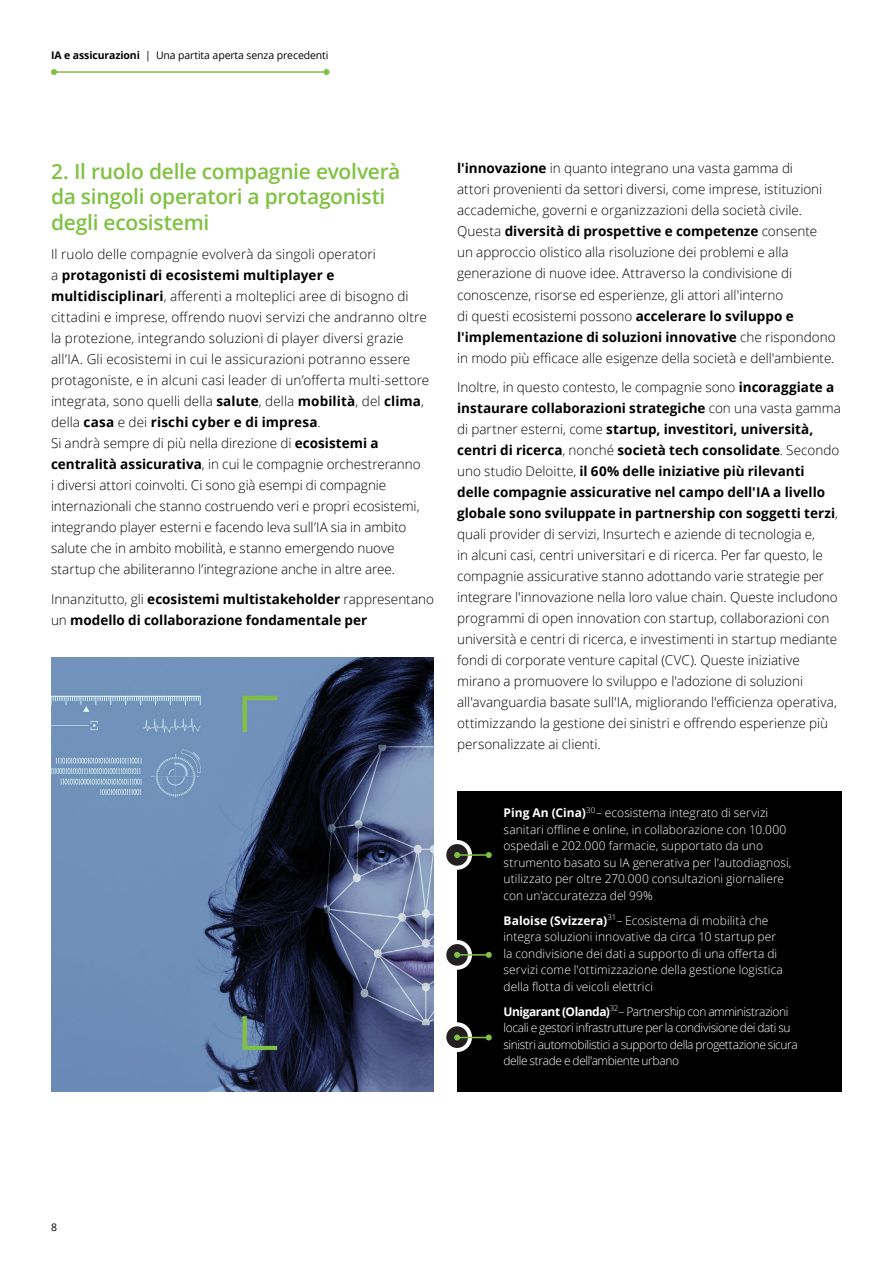
<style>
.page{position:relative;width:893px;height:1263px;background:#fff}
.page>*{position:absolute;margin:0;border:0;box-sizing:border-box;transform-origin:0 0}
.Introduction__14_18pt{font:600 21px/25.2px "Open Sans";letter-spacing:-.015em;color:#7fc241}
.Introduction__14_18pt-2{font:300 13.5px/21px "Open Sans";color:#010101}
.Introduction__14_18pt-3{font:700 13.5px/21px "Open Sans";color:#010101}
.Introduction__14_18pt-4{font:300 12px/16.5px "Open Sans";letter-spacing:.005em;color:#fff}
.Introduction__14_18pt-5{font:300 12px/16.5px "Open Sans";letter-spacing:-.035em;color:#fff}
.t1{font:10.5px "Open Sans";letter-spacing:-.01em;color:#010101}
.s1{font-weight:700}
.s2{font-weight:300}
</style>
<div class="page">
<div style="left:457px;top:791px;width:385px;height:300px;background:#000001"></div>
<div style="left:442px;top:840px;width:30px;height:30px;background:#fff;border-radius:50%"></div>
<div style="left:446px;top:844px;width:22px;height:22px;background:#231f20;border-radius:50%"></div>
<hr style="left:457px;top:854px;width:32px;height:2px;background:#7fc241">
<svg style="left:454px;top:852px;width:6px;height:6px"></svg>
<svg style="left:486px;top:852px;width:6px;height:6px"></svg>
<div style="left:442px;top:1022px;width:30px;height:30px;background:#fff;border-radius:50%"></div>
<div style="left:446px;top:1026px;width:22px;height:22px;background:#231f20;border-radius:50%"></div>
<hr style="left:457px;top:1037px;width:32px;height:1px;background:#7fc241">
<svg style="left:454px;top:1034px;width:6px;height:6px"></svg>
<svg style="left:486px;top:1034px;width:6px;height:6px"></svg>
<div style="left:442px;top:940px;width:30px;height:30px;background:#fff;border-radius:50%"></div>
<div style="left:446px;top:944px;width:22px;height:22px;background:#231f20;border-radius:50%"></div>
<hr style="left:457px;top:954px;width:32px;height:2px;background:#7fc241">
<svg style="left:454px;top:952px;width:6px;height:6px"></svg>
<svg style="left:486px;top:952px;width:6px;height:6px"></svg>
<hr style="left:54px;top:71px;width:273px;height:2px;background:#7fc241">
<svg style="left:324px;top:69px;width:6px;height:6px"></svg>
<svg style="left:51px;top:69px;width:6px;height:6px"></svg>
<img style="left:51px;top:657px;width:383px;height:434px">
<p class="t1" style="left:51px;top:48px;width:279px"><span class="s1">IA e assicurazioni</span> | Una partita aperta senza precedenti</p>
<p class="Introduction__14_18pt" style="left:51px;top:159px;width:351px">2. Il ruolo delle compagnie evolverà da singoli operatori a protagonisti degli ecosistemi</p>
<p class="Introduction__14_18pt-2" style="left:51px;top:243px;width:380px">Il ruolo delle compagnie evolverà da singoli operatori<br>a <span class="s1">protagonisti di ecosistemi multiplayer e multidisciplinari</span>, afferenti a molteplici aree di bisogno di cittadini e imprese, offrendo nuovi servizi che andranno oltre la protezione, integrando soluzioni di player diversi grazie all’IA. Gli ecosistemi in cui le assicurazioni potranno essere protagoniste, e in alcuni casi leader di un’offerta multi-settore integrata, sono quelli della <span class="s1">salute</span>, della <span class="s1">mobilità</span>, del <span class="s1">clima</span>, della <span class="s1">casa</span> e dei <span class="s1">rischi cyber e di impresa</span>.<br>Si andrà sempre di più nella direzione di <span class="s1">ecosistemi a centralità assicurativa</span>, in cui le compagnie orchestreranno<br>i diversi attori coinvolti. Ci sono già esempi di compagnie internazionali che stanno costruendo veri e propri ecosistemi, integrando player esterni e facendo leva sull’IA sia in ambito salute che in ambito mobilità, e stanno emergendo nuove startup che abiliteranno l’integrazione anche in altre aree.</p>
<p class="Introduction__14_18pt-3" style="left:51px;top:588px;width:385px"><span class="s2">Innanzitutto, gli</span> ecosistemi multistakeholder <span class="s2">rappresentano un</span> modello di collaborazione fondamentale per</p>
<p class="Introduction__14_18pt-2" style="left:457px;top:158px;width:380px"><span class="s1">l'innovazione</span> in quanto integrano una vasta gamma di<br>attori provenienti da settori diversi, come imprese, istituzioni accademiche, governi e organizzazioni della società civile.<br>Questa <span class="s1">diversità di prospettive e competenze</span> consente un approccio olistico alla risoluzione dei problemi e alla generazione di nuove idee. Attraverso la condivisione di conoscenze, risorse ed esperienze, gli attori all'interno<br>di questi ecosistemi possono <span class="s1">accelerare lo sviluppo e l'implementazione di soluzioni innovative</span> che rispondono in modo più efficace alle esigenze della società e dell'ambiente.</p>
<p class="Introduction__14_18pt-2" style="left:457px;top:376px;width:385px">Inoltre, in questo contesto, le compagnie sono <span class="s1">incoraggiate a instaurare collaborazioni strategiche</span> con una vasta gamma di partner esterni, come <span class="s1">startup, investitori, università, centri di ricerca</span>, nonché <span class="s1">società tech consolidate</span>. Secondo uno studio Deloitte, <span class="s1">il 60% delle iniziative più rilevanti<br>delle compagnie assicurative nel campo dell'IA a livello globale sono sviluppate in partnership con soggetti terzi</span>, quali provider di servizi, Insurtech e aziende di tecnologia e,<br>in alcuni casi, centri universitari e di ricerca. Per far questo, le compagnie assicurative stanno adottando varie strategie per integrare l'innovazione nella loro value chain. Queste includono programmi di open innovation con startup, collaborazioni con università e centri di ricerca, e investimenti in startup mediante fondi di corporate venture capital (CVC). Queste iniziative mirano a promuovere lo sviluppo e l'adozione di soluzioni all'avanguardia basate sull'IA, migliorando l'efficienza operativa, ottimizzando la gestione dei sinistri e offrendo esperienze più personalizzate ai clienti.</p>
<p class="Introduction__14_18pt-4" style="left:504px;top:804px;width:289px"><span class="s1">Ping An (Cina)</span><sup>30</sup>– ecosistema integrato di servizi sanitari offline e online, in collaborazione con 10.000 ospedali e 202.000 farmacie, supportato da uno strumento basato su IA generativa per l’autodiagnosi, utilizzato per oltre 270.000 consultazioni giornaliere con un’accuratezza del 99%</p>
<p class="Introduction__14_18pt-4" style="left:504px;top:912px;width:281px"><span class="s1">Baloise (Svizzera)</span><sup>31</sup>– Ecosistema di mobilità che integra soluzioni innovative da circa 10 startup per la condivisione dei dati a supporto di una offerta di servizi come l'ottimizzazione della gestione logistica della flotta di veicoli elettrici</p>
<p class="Introduction__14_18pt-5" style="left:504px;top:1003px;width:296px"><span class="s1">Unigarant (Olanda)</span><sup>32</sup>– Partnership con amministrazioni locali e gestori infrastrutture per la condivisione dei dati su sinistri automobilistici a supporto della progettazione sicura delle strade e dell'ambiente urbano</p>
<p class="t1" style="left:51px;top:1220px;width:8px">8</p>
</div>
